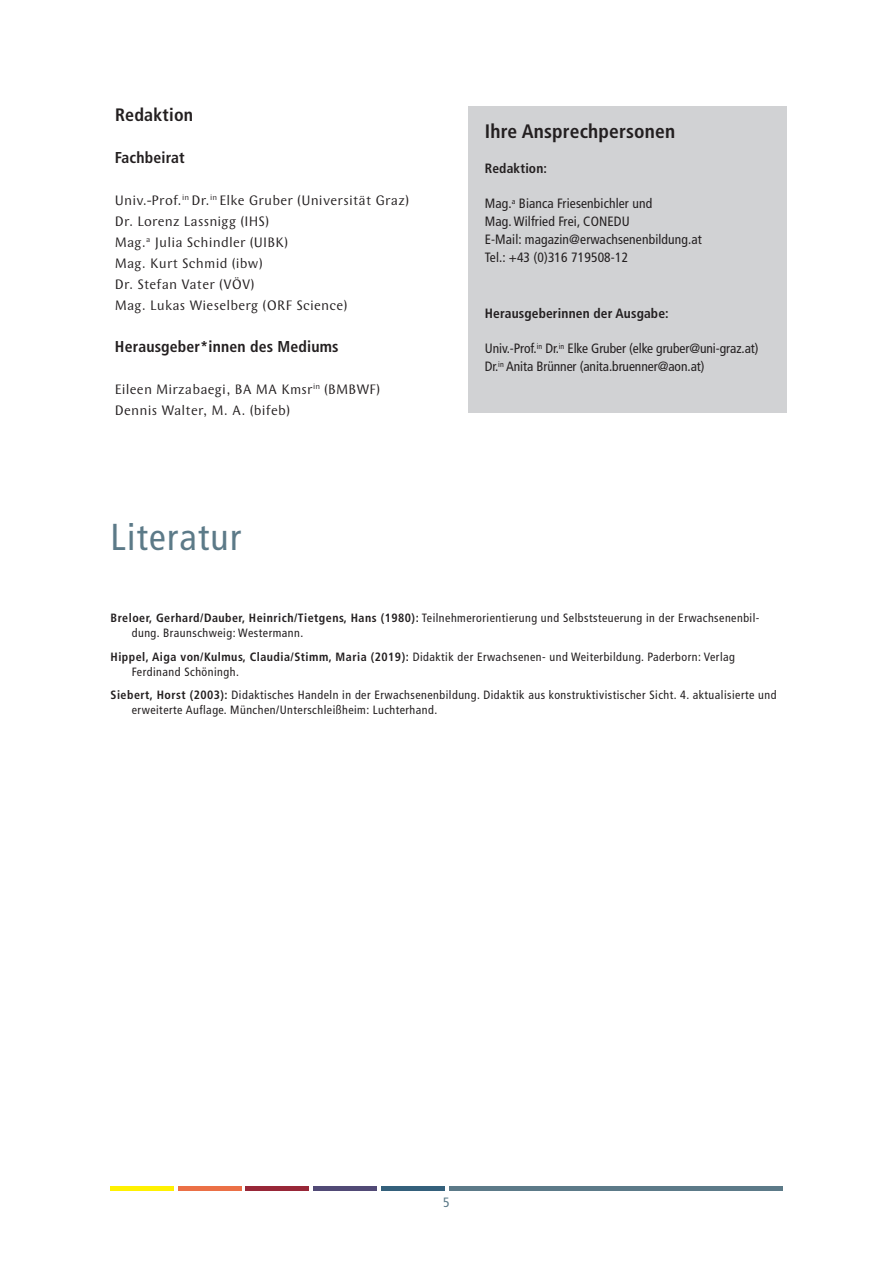
<style>
.page{position:relative;width:893px;height:1263px;background:#fff}
.page>*{position:absolute;margin:0;border:0;box-sizing:border-box;transform-origin:0 0}
.t1{font:condensed 37.5px "Frutiger LT Std";letter-spacing:.035em;color:#5c7a88}
.t2{font:700 condensed 19.5px "Frutiger LT Std";letter-spacing:.01em;color:#231f20}
.t3{font:700 condensed 18px "Frutiger LT Std";letter-spacing:.01em;color:#231f20}
.t4{font:700 condensed 15.75px "Frutiger LT Std";letter-spacing:.01em;color:#231f20}
.t5{font:14.25px/21px "Wunderlich OT";letter-spacing:.015em;color:#231f20}
.t6{font:condensed 13.5px/18px "Frutiger LT Std";letter-spacing:.01em;color:#231f20}
.t7{font:700 condensed 13.5px "Frutiger LT Std";letter-spacing:.01em;color:#231f20}
.t8{font:condensed 13.5px "Frutiger LT Std";color:#5c7a88}
.t9{font:condensed 12px/15px "Frutiger LT Std";letter-spacing:.04em;color:#231f20}
.s1{font-weight:700}
</style>
<div class="page">
<div style="left:111px;top:1186px;width:63px;height:5px;background:#fff101"></div>
<div style="left:178px;top:1186px;width:64px;height:5px;background:#eb7046"></div>
<div style="left:246px;top:1186px;width:63px;height:5px;background:#982738"></div>
<div style="left:313px;top:1186px;width:64px;height:5px;background:#514a76"></div>
<div style="left:381px;top:1186px;width:63px;height:5px;background:#34607b"></div>
<div style="left:449px;top:1186px;width:333px;height:5px;background:#5c7a88"></div>
<div style="left:468px;top:106px;width:319px;height:307px;background:#d1d2d4"></div>
<h3 class="t3" style="left:115px;top:104px;width:80px">Redaktion</h3>
<h3 class="t4" style="left:115px;top:148px;width:71px">Fachbeirat</h3>
<p class="t5" style="left:115px;top:190px;width:296px">Univ.-Prof.<sup>in</sup> Dr.<sup>in</sup> Elke Gruber (Universität Graz)<br>Dr. Lorenz Lassnigg (IHS)<br>Mag.<sup>a</sup> Julia Schindler (UIBK)<br>Mag. Kurt Schmid (ibw)<br>Dr. Stefan Vater (VÖV)<br>Mag. Lukas Wieselberg (ORF Science)</p>
<h3 class="t4" style="left:115px;top:337px;width:225px">Herausgeber*innen des Mediums</h3>
<p class="t5" style="left:115px;top:379px;width:267px">Eileen Mirzabaegi, BA MA Kmsr<sup>in</sup> (BMBWF)<br>Dennis Walter, M. A. (bifeb)</p>
<h1 class="t1" style="left:111px;top:515px;width:132px">Literatur</h1>
<h2 class="t2" style="left:485px;top:120px;width:192px">Ihre Ansprechpersonen</h2>
<p class="t7" style="left:485px;top:160px;width:64px">Redaktion:</p>
<p class="t6" style="left:485px;top:194px;width:219px">Mag.<sup>a</sup> Bianca Friesenbichler und<br>Mag. Wilfried Frei, CONEDU<br>E-Mail: magazin@erwachsenenbildung.at<br>Tel.: +43 (0)316 719508-12</p>
<p class="t7" style="left:485px;top:306px;width:185px">Herausgeberinnen der Ausgabe:</p>
<p class="t6" style="left:485px;top:340px;width:275px">Univ.-Prof.<sup>in</sup> Dr.<sup>in</sup> Elke Gruber (elke gruber@uni-graz.at)<br>Dr.<sup>in</sup> Anita Brünner (anita.bruenner@aon.at)</p>
<p class="t9" style="left:132px;top:611px;width:629px;text-indent:-21px"><span class="s1">Breloer, Gerhard/Dauber, Heinrich/Tietgens, Hans (1980):</span> Teilnehmerorientierung und Selbststeuerung in der Erwachsenenbil&shy;dung. Braunschweig: Westermann.</p>
<p class="t9" style="left:132px;top:649px;width:605px;text-indent:-21px"><span class="s1">Hippel, Aiga von/Kulmus, Claudia/Stimm, Maria (2019):</span> Didaktik der Erwachsenen- und Weiterbildung. Paderborn: Verlag<br>Ferdinand Schöningh.</p>
<p class="t9" style="left:132px;top:688px;width:646px;text-indent:-21px"><span class="s1">Siebert, Horst (2003):</span> Didaktisches Handeln in der Erwachsenenbildung. Didaktik aus konstruktivistischer Sicht. 4. aktualisierte und erweiterte Auflage. München/Unterschleißheim: Luchterhand.</p>
<p class="t8" style="left:443px;top:1195px;width:8px">5</p>
</div>
